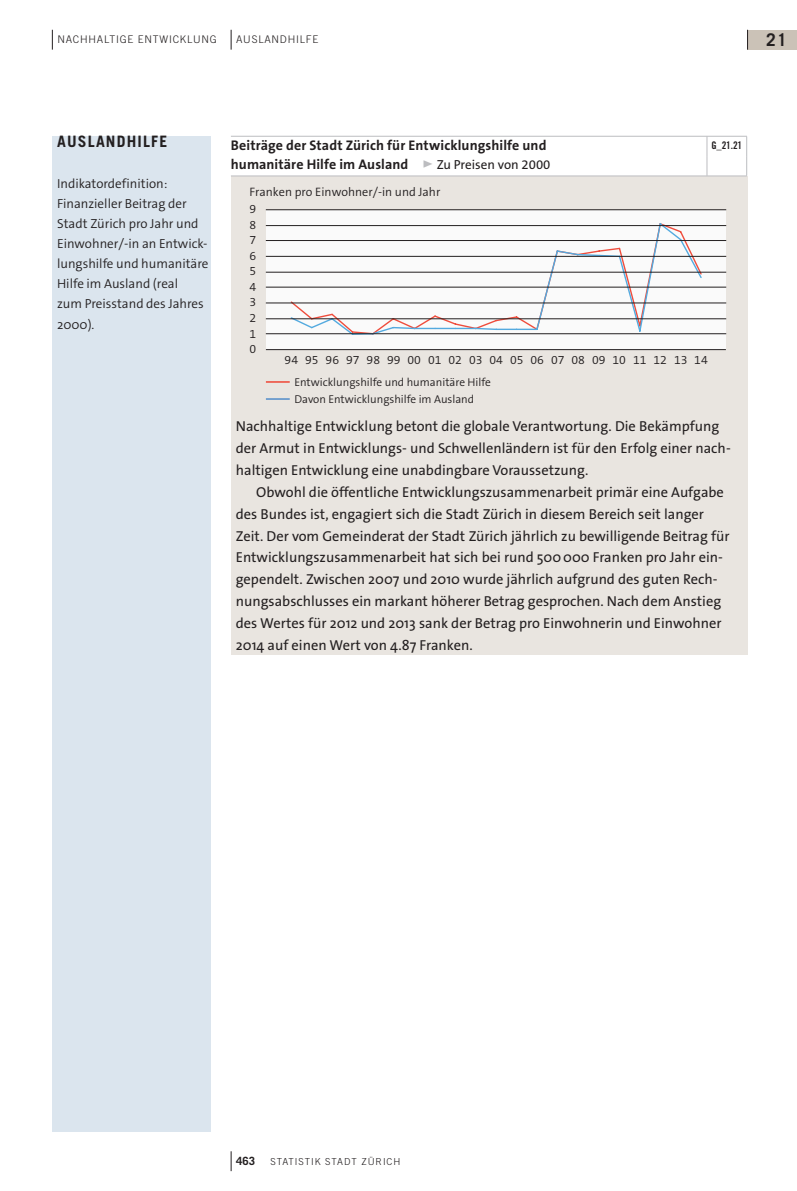
<style>
.page{position:relative;width:797px;height:1191px;background:#fff}
.page>*{position:absolute;margin:0;border:0;box-sizing:border-box;transform-origin:0 0}
._405-kapitelregister{font:700 17.5px "Trade Gothic LT Std";color:#231f20}
._570-TOC-titel_nachh{font:700 15.75px "Trade Gothic LT Std";letter-spacing:.075em;color:#231f20}
._355-lauftext_nachha{font:14.35px/21.9px "The Sans OT5 Plain";color:#231f20}
._354-lauftext_nachha{font:14.35px/21.9px "The Sans OT5 Plain";color:#231f20}
._100-G_grafiktitel{font:700 14px/18.4px "The Sans OT7";letter-spacing:.01em;color:#231f20}
._335-marginalspalte{font:300 13.12px/20.1px "The Sans OT4";color:#231f20}
.t1{font:300 12.25px/15.6px "The Sans OT4";color:#231f20}
._650-legendentext{font:300 11.38px "The Sans OT4";color:#231f20}
._410-pagina{font:700 11.38px "Trade Gothic LT Std";color:#231f20}
._400-kolumnentitel-m{font:300 10.5px "Trade Gothic LT Std";letter-spacing:.075em;color:#231f20}
._401-kolumnentitel-s{font:300 10.5px "Trade Gothic LT Std";letter-spacing:.075em;color:#231f20}
._103-G_grafikcode{font:10.5px "Trade Gothic LT Std Bd Cn 20";color:#231f20}
._411-fusssteg{font:300 9.62px "Trade Gothic LT Std";letter-spacing:.1em;color:#231f20}
.s1{font-size:17.5px;color:#bcbdc0}
.s2{font-family:"The Sans OT5 Plain";font-weight:400;font-size:13.12px}
</style>
<div class="page">
<div style="left:52px;top:136px;width:159px;height:995px;background:#dbe5ee"></div>
<div style="left:231px;top:176px;width:516px;height:479px;background:#e9e5e0"></div>
<div style="left:266px;top:210px;width:459px;height:139px;background:#fafafa"></div>
<svg style="left:289px;top:223px;width:413px;height:112px"></svg>
<hr style="left:266px;top:333px;width:459px;height:1px;background:#231f20">
<hr style="left:266px;top:318px;width:459px;height:1px;background:#231f20">
<hr style="left:266px;top:303px;width:459px;height:1px;background:#231f20">
<hr style="left:266px;top:287px;width:459px;height:1px;background:#231f20">
<hr style="left:266px;top:272px;width:459px;height:1px;background:#231f20">
<hr style="left:266px;top:256px;width:459px;height:1px;background:#231f20">
<hr style="left:266px;top:240px;width:459px;height:1px;background:#231f20">
<hr style="left:266px;top:225px;width:459px;height:1px;background:#231f20">
<hr style="left:266px;top:209px;width:459px;height:1px;background:#231f20">
<hr style="left:266px;top:349px;width:459px;height:1px;background:#231f20">
<svg style="left:231px;top:1151px;width:1px;height:20px"></svg>
<div style="left:747px;top:30px;width:49px;height:20px;background:#cbc2b7"></div>
<svg style="left:52px;top:30px;width:1px;height:20px"></svg>
<svg style="left:231px;top:30px;width:1px;height:20px"></svg>
<hr style="left:231px;top:176px;width:475px;height:1px;background:#bcbdc0">
<hr style="left:706px;top:176px;width:40px;height:1px;background:#bcbdc0">
<svg style="left:231px;top:136px;width:516px;height:40px"></svg>
<hr style="left:266px;top:381px;width:23px;height:2px;background:#ef4d3d">
<hr style="left:266px;top:398px;width:23px;height:2px;background:#5990cb">
<p class="_400-kolumnentitel-m" style="left:57px;top:33px;width:161px">NACHHALTIGE ENTWICKLUNG</p>
<p class="_401-kolumnentitel-s" style="left:236px;top:33px;width:84px">AUSLANDHILFE</p>
<p class="_405-kapitelregister" style="left:765px;top:29px;width:22px">21</p>
<p class="_570-TOC-titel_nachh" style="left:57px;top:132px;width:112px">AUSLANDHILFE</p>
<p class="_335-marginalspalte" style="left:57px;top:173px;width:112px">Indikatordefinition:</p>
<p class="_335-marginalspalte" style="left:57px;top:193px;width:153px">Finanzieller Beitrag der<br>Stadt Zürich pro Jahr und<br>Einwohner/-in an Entwick&shy;lungshilfe und humanitäre<br>Hilfe im Ausland (real<br>zum Preisstand des Jahres<br>2000).</p>
<p class="_100-G_grafiktitel" style="left:231px;top:136px;width:321px">Beiträge der Stadt Zürich für Entwicklungshilfe und humanitäre Hilfe im Ausland <span class="s1">▹</span> <span class="s2">Zu Preisen von 2000</span></p>
<p class="_103-G_grafikcode" style="left:711px;top:139px;width:32px">G_21.21</p>
<p class="t1" style="left:249px;top:184px;width:192px">Franken pro Einwohner/-in und Jahr</p>
<p class="t1" style="left:249px;top:201px;width:8px">9<br>8</p>
<p class="t1" style="left:249px;top:232px;width:8px">7</p>
<p class="t1" style="left:249px;top:248px;width:8px">6</p>
<p class="t1" style="left:249px;top:263px;width:8px">5</p>
<p class="t1" style="left:249px;top:279px;width:8px">4</p>
<p class="t1" style="left:249px;top:294px;width:8px">3</p>
<p class="t1" style="left:249px;top:310px;width:8px">2</p>
<p class="t1" style="left:249px;top:326px;width:8px">1</p>
<p class="t1" style="left:249px;top:341px;width:8px">0</p>
<p class="t1" style="left:284px;top:352px;width:363px">94 95 96 97 98 99 00 01 02 03 04 05 06 07 08 09 10 11</p>
<p class="_650-legendentext" style="left:294px;top:375px;width:198px">Entwicklungshilfe und humanitäre Hilfe</p>
<p class="_650-legendentext" style="left:294px;top:392px;width:181px">Davon Entwicklungshilfe im Ausland</p>
<p class="t1" style="left:653px;top:352px;width:56px">12 13 14</p>
<p class="_354-lauftext_nachha" style="left:236px;top:415px;width:496px">Nachhaltige Entwicklung betont die globale Verantwortung. Die Bekämpfung der Armut in Entwicklungs- und Schwellenländern ist für den Erfolg einer nach&shy;haltigen Entwicklung eine unabdingbare Voraussetzung.</p>
<p class="_355-lauftext_nachha" style="left:236px;top:481px;width:495px;text-indent:20px">Obwohl die öffentliche Entwicklungszusammenarbeit primär eine Aufgabe des Bundes ist, engagiert sich die Stadt Zürich in diesem Bereich seit langer Zeit. Der vom Gemeinderat der Stadt Zürich jährlich zu bewilligende Beitrag für Entwicklungszusammenarbeit hat sich bei rund 500000 Franken pro Jahr ein&shy;gependelt. Zwischen 2007 und 2010 wurde jährlich aufgrund des guten Rech&shy;nungsabschlusses ein markant höherer Betrag gesprochen. Nach dem Anstieg des Wertes für 2012 und 2013 sank der Betrag pro Einwohnerin und Einwohner 2014 auf einen Wert von 4.87 Franken.</p>
<p class="_410-pagina" style="left:236px;top:1153px;width:20px">463</p>
<p class="_411-fusssteg" style="left:270px;top:1155px;width:131px">STATISTIK STADT ZÜRICH</p>
</div>
